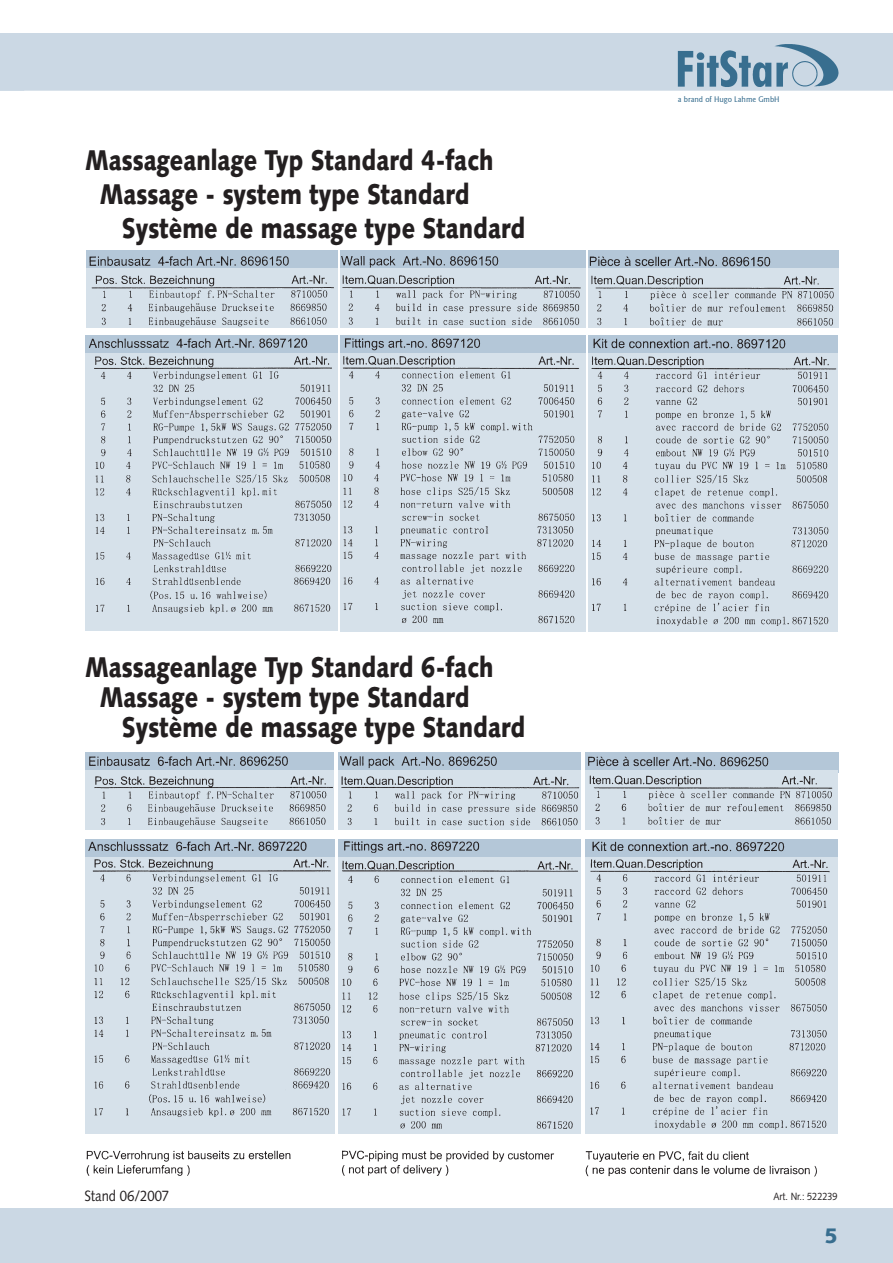
<style>
.page{position:relative;width:893px;height:1263px;background:#fff}
.page>*{position:absolute;margin:0;border:0;box-sizing:border-box;transform-origin:0 0}
.t1{font:900 28.5px "Syntax";color:#231f20;scale:.8 1}
.t2{font:900 21px "Syntax";color:#386e8f}
.t3{font:15px "Syntax";color:#231f20;scale:.87 1}
.t4{font:10.5px "Syntax";color:#231f20;scale:.87 1}
.t5{font:500 8.1px "Goudy Sans IT Cby BT";color:#386e8f}
</style>
<div class="page">
<div style="left:0;top:1208px;width:893px;height:55px;background:#cbd8e4"></div>
<div style="left:0;top:33px;width:893px;height:58px;background:#cbd8e4"></div>
<img style="left:662px;top:33px;width:187px;height:58px">
<div style="left:86px;top:251px;width:251px;height:20px;background:#b4c7d8"></div>
<div style="left:340px;top:251px;width:246px;height:20px;background:#b4c7d8"></div>
<div style="left:588px;top:251px;width:250px;height:20px;background:#b4c7d8"></div>
<div style="left:85px;top:335px;width:252px;height:21px;background:#b4c7d8"></div>
<div style="left:340px;top:335px;width:245px;height:21px;background:#b4c7d8"></div>
<div style="left:588px;top:335px;width:250px;height:21px;background:#b4c7d8"></div>
<img style="left:85px;top:336px;width:753px;height:296px">
<div style="left:86px;top:770px;width:248px;height:60px;background:#d6e1ea"></div>
<div style="left:338px;top:770px;width:243px;height:60px;background:#d6e1ea"></div>
<div style="left:585px;top:770px;width:253px;height:60px;background:#d6e1ea"></div>
<div style="left:85px;top:839px;width:249px;height:21px;background:#b4c7d8"></div>
<div style="left:338px;top:839px;width:243px;height:21px;background:#b4c7d8"></div>
<div style="left:585px;top:839px;width:253px;height:21px;background:#b4c7d8"></div>
<img style="left:85px;top:840px;width:753px;height:337px">
<img style="left:85px;top:752px;width:754px;height:75px">
<img style="left:86px;top:252px;width:753px;height:76px">
<p class="t1" style="left:85px;top:143px;width:512px">Massageanlage Typ Standard 4-fach</p>
<p class="t1" style="left:100px;top:177px;width:464px">Massage - system type Standard</p>
<p class="t1" style="left:122px;top:211px;width:505px">Système de massage type Standard</p>
<p class="t5" style="left:678px;top:94px;width:103px">a brand of Hugo Lahme GmbH</p>
<p class="t1" style="left:85px;top:650px;width:512px">Massageanlage Typ Standard 6-fach</p>
<p class="t1" style="left:100px;top:680px;width:464px">Massage - system type Standard</p>
<p class="t1" style="left:122px;top:710px;width:505px">Système de massage type Standard</p>
<p class="t3" style="left:84px;top:1187px;width:99px">Stand 06/2007</p>
<p class="t4" style="left:773px;top:1190px;width:75px">Art. Nr.: 522239</p>
<p class="t2" style="left:824px;top:1223px;width:15px">5</p>
</div>
